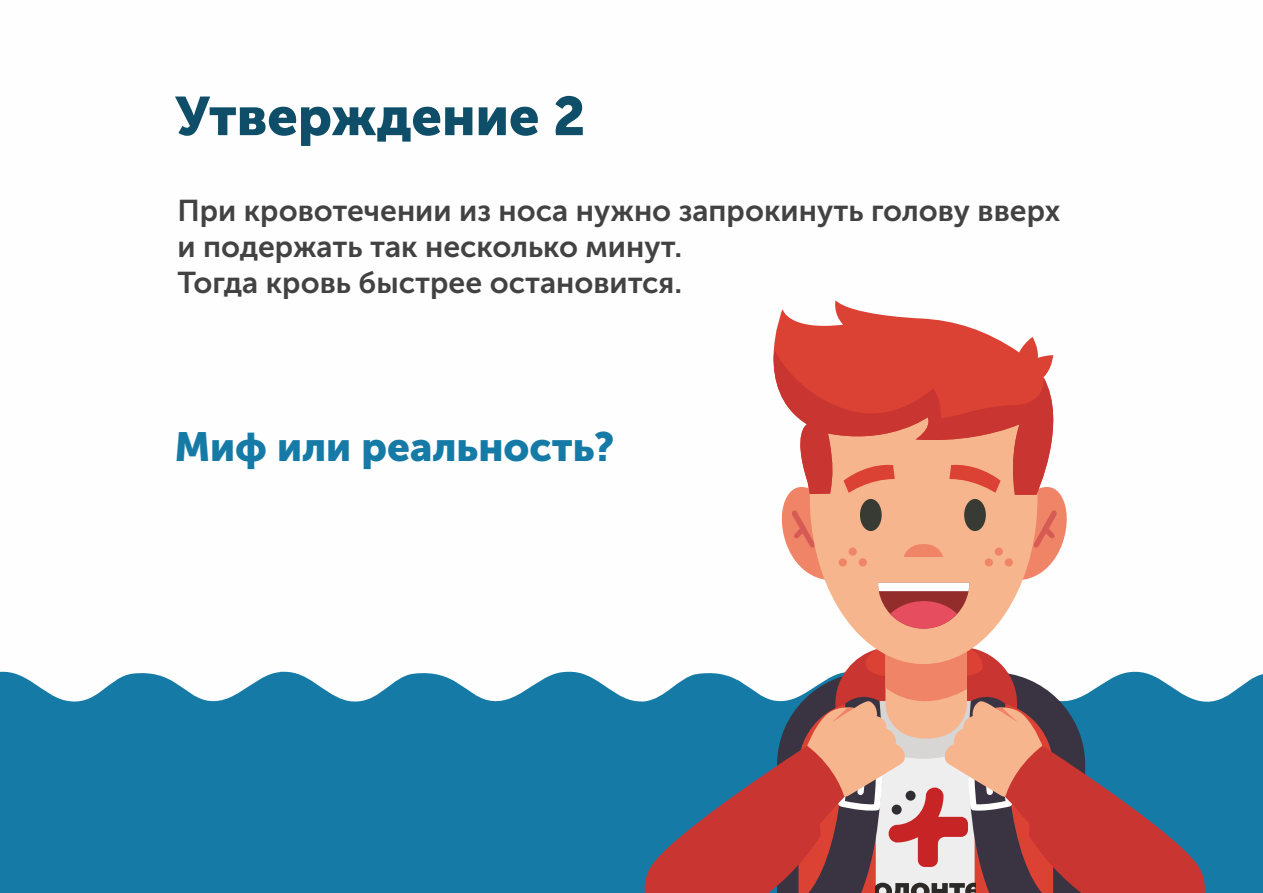
<style>
.page{position:relative;width:1263px;height:893px;background:#fff}
.page>*{position:absolute;margin:0;border:0;box-sizing:border-box;transform-origin:0 0}
.t1{font:54px "Museo Sans Cyrl 900";color:#0f4e69}
.t2{font:40.5px "Museo Sans Cyrl 900";color:#157ba6}
.t3{font:30px/36px "Museo Sans Cyrl 700";color:#434242}
</style>
<div class="page">
<div style="left:0;top:671px;width:1263px;height:222px;background:#157ba6"></div>
<svg style="left:773px;top:300px;width:265px;height:51px;fill:#db4233"></svg>
<svg style="left:626px;top:351px;width:597px;height:542px"></svg>
<h1 class="t1" style="left:175px;top:95px;width:411px">Утверждение 2</h1>
<p class="t3" style="left:177px;top:195px;width:884px">При кровотечении из носа нужно запрокинуть голову вверх и подержать так несколько минут.<br>Тогда кровь быстрее остановится.</p>
<h2 class="t2" style="left:175px;top:431px;width:441px">Миф или реальность?</h2>
</div>
